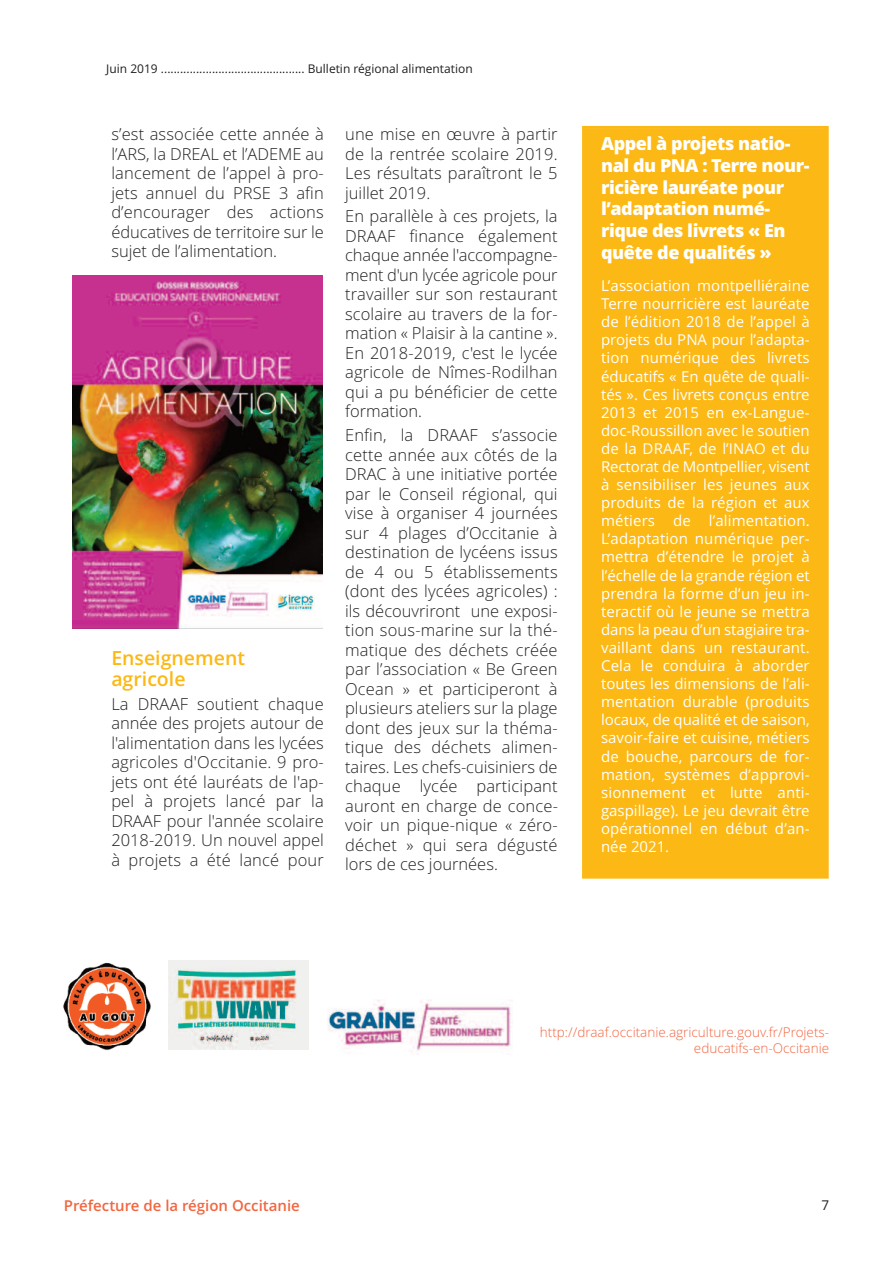
<style>
.page{position:relative;width:893px;height:1263px;background:#fff}
.page>*{position:absolute;margin:0;border:0;box-sizing:border-box;transform-origin:0 0}
.t1{font:600 19.5px/21px "Open Sans";color:#fcb814}
.t2{font:800 18px/21.8px "Open Sans";letter-spacing:-.025em;color:#fff}
.t3{font:300 16.5px/19.5px "Open Sans";letter-spacing:.01em;color:#231f20;text-align:justify}
.t4{font:15px/18.1px "Open Sans";color:#fff;text-align:justify}
.t5{font:600 15px "Open Sans";color:#f26640}
.t6{font:300 13.5px/16.4px "Open Sans";color:#f26640;text-align:right}
.t7{font:13.5px "Open Sans";color:#231f20}
.t8{font:12px "Open Sans";color:#231f20}
</style>
<div class="page">
<img style="left:63px;top:962px;width:88px;height:88px">
<div style="left:585px;top:129px;width:241px;height:747px;background:#fcb814"></div>
<div style="left:582px;top:126px;width:247px;height:753px;border:3px solid #fcb814"></div>
<img style="left:328px;top:1000px;width:184px;height:55px">
<img style="left:169px;top:960px;width:139px;height:90px">
<img style="left:72px;top:275px;width:250px;height:353px">
<p class="t8" style="left:106px;top:62px;width:368px">Juin 2019 ............................................. Bulletin régional alimentation</p>
<p class="t3" style="left:111px;top:125px;width:214px">s’est associée cette année à l’ARS, la DREAL et l’ADEME au lancement de l’appel à pro&shy;jets annuel du PRSE 3 afin d’encourager des actions éducatives de territoire sur le sujet de l’alimentation.</p>
<p class="t1" style="left:111px;top:647px;width:135px">Enseignement agricole</p>
<p class="t3" style="left:111px;top:694px;width:214px">La DRAAF soutient chaque année des projets autour de l'alimentation dans les lycées agricoles d'Occitanie. 9 pro&shy;jets ont été lauréats de l'ap&shy;pel à projets lancé par la DRAAF pour l'année scolaire 2018-2019. Un nouvel appel à projets a été lancé pour</p>
<p class="t3" style="left:345px;top:125px;width:214px">une mise en œuvre à partir de la rentrée scolaire 2019.<br>Les résultats paraîtront le 5 juillet 2019.</p>
<p class="t3" style="left:345px;top:207px;width:214px">En parallèle à ces projets, la DRAAF finance également chaque année l'accompagne&shy;ment d'un lycée agricole pour travailler sur son restaurant scolaire au travers de la for&shy;mation « Plaisir à la cantine ».<br>En 2018-2019, c'est le lycée agricole de Nîmes-Rodilhan qui a pu bénéficier de cette formation.</p>
<p class="t3" style="left:345px;top:426px;width:214px">Enfin, la DRAAF s’associe cette année aux côtés de la DRAC à une initiative portée par le Conseil régional, qui vise à organiser 4 journées sur 4 plages d’Occitanie à destination de lycéens issus de 4 ou 5 établissements (dont des lycées agricoles) : ils découvriront une exposi&shy;tion sous-marine sur la thé&shy;matique des déchets créée par l’association « Be Green Ocean » et participeront à plusieurs ateliers sur la plage dont des jeux sur la théma&shy;tique des déchets alimen&shy;taires. Les chefs-cuisiniers de chaque lycée participant auront en charge de conce&shy;voir un pique-nique « zéro&shy;déchet » qui sera dégusté lors de ces journées.</p>
<p class="t2" style="left:601px;top:133px;width:210px">Appel à projets natio&shy;nal du PNA : Terre nour&shy;ricière lauréate pour l’adaptation numé&shy;rique des livrets « En quête de qualités »</p>
<p class="t4" style="left:601px;top:277px;width:210px">l’association montpelliéraine Terre nourricière est lauréate de l’édition 2018 de l’appel à projets du PNA pour l’adapta&shy;tion numérique des livrets éducatifs « En quête de quali&shy;tés ». ces livrets conçus entre 2013 et 2015 en ex-langue&shy;doc-roussillon avec le soutien de la DrAAF, de l’iNAO et du rectorat de Montpellier, visent à sensibiliser les jeunes aux produits de la région et aux métiers de l’alimentation. l’adaptation numérique per&shy;mettra d’étendre le projet à l’échelle de la grande région et prendra la forme d’un jeu in&shy;teractif où le jeune se mettra dans la peau d’un stagiaire tra&shy;vaillant dans un restaurant. cela le conduira à aborder toutes les dimensions de l’ali&shy;mentation durable (produits locaux, de qualité et de saison, savoir-faire et cuisine, métiers de bouche, parcours de for&shy;mation, systèmes d’approvi&shy;sionnement et lutte anti&shy;gaspillage). le jeu devrait être opérationnel en début d’an&shy;née 2021.</p>
<p class="t5" style="left:64px;top:1197px;width:238px">Préfecture de la région Occitanie</p>
<p class="t6" style="left:540px;top:1024px;width:291px">http://draaf.occitanie.agriculture.gouv.fr/Projets&shy;educatifs-en-Occitanie</p>
<p class="t7" style="left:821px;top:1197px;width:9px">7</p>
</div>
